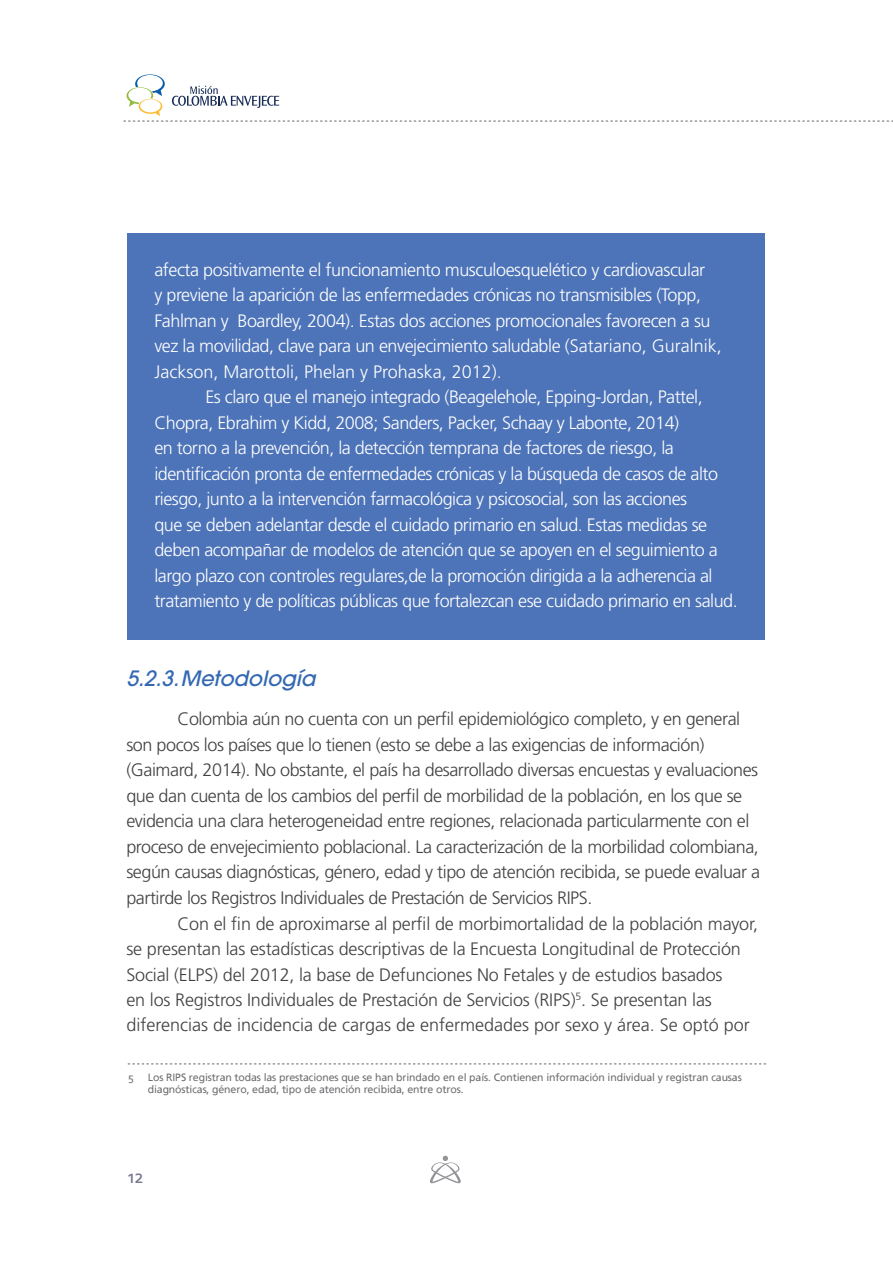
<style>
.page{position:relative;width:893px;height:1263px;background:#fff}
.page>*{position:absolute;margin:0;border:0;box-sizing:border-box;transform-origin:0 0}
.t1{font:italic 500 21px "ITC Avant Garde Pro";color:#3368b2}
.t2{font:300 18px/25.5px "Frutiger LT Std";letter-spacing:-.025em;color:#414042}
.t3{font:300 18px/25.5px "Frutiger LT Std";letter-spacing:-.03em;color:#fff}
.t4{font:18px "Frutiger Linotype";color:#777793}
.t5{font:10.5px/12px "Frutiger Linotype";letter-spacing:-.01em;color:#6d6e71}
</style>
<div class="page">
<svg style="left:430px;top:1156px;width:31px;height:27px"></svg>
<svg style="left:124px;top:74px;width:769px;height:48px"></svg>
<div style="left:128px;top:234px;width:637px;height:406px;background:#4d73b8"></div>
<svg style="left:128px;top:1063px;width:638px;height:1px"></svg>
<p class="t3" style="left:154px;top:257px;width:569px">afecta positivamente el funcionamiento musculoesquelético y cardiovascular<br>y previene la aparición de las enfermedades crónicas no transmisibles (Topp, Fahlman y Boardley, 2004). Estas dos acciones promocionales favorecen a su vez la movilidad, clave para un envejecimiento saludable (Satariano, Guralnik, Jackson, Marottoli, Phelan y Prohaska, 2012).</p>
<p class="t3" style="left:154px;top:385px;width:585px;text-indent:51px">Es claro que el manejo integrado (Beagelehole, Epping-Jordan, Pattel, Chopra, Ebrahim y Kidd, 2008; Sanders, Packer, Schaay y Labonte, 2014)<br>en torno a la prevención, la detección temprana de factores de riesgo, la identificación pronta de enfermedades crónicas y la búsqueda de casos de alto riesgo, junto a la intervención farmacológica y psicosocial, son las acciones<br>que se deben adelantar desde el cuidado primario en salud. Estas medidas se deben acompañar de modelos de atención que se apoyen en el seguimiento a largo plazo con controles regulares,de la promoción dirigida a la adherencia al tratamiento y de políticas públicas que fortalezcan ese cuidado primario en salud.</p>
<p class="t1" style="left:126px;top:665px;width:196px">5.2.3.Metodología</p>
<p class="t2" style="left:126px;top:707px;width:635px;text-indent:51px">Colombia aún no cuenta con un perfil epidemiológico completo, y en general son pocos los países que lo tienen (esto se debe a las exigencias de información) (Gaimard, 2014). No obstante, el país ha desarrollado diversas encuestas y evaluaciones que dan cuenta de los cambios del perfil de morbilidad de la población, en los que se evidencia una clara heterogeneidad entre regiones, relacionada particularmente con el proceso de envejecimiento poblacional. La caracterización de la morbilidad colombiana, según causas diagnósticas, género, edad y tipo de atención recibida, se puede evaluar a partirde los Registros Individuales de Prestación de Servicios RIPS.</p>
<p class="t2" style="left:126px;top:911px;width:633px;text-indent:51px">Con el fin de aproximarse al perfil de morbimortalidad de la población mayor, se presentan las estadísticas descriptivas de la Encuesta Longitudinal de Protección Social (ELPS) del 2012, la base de Defunciones No Fetales y de estudios basados<br>en los Registros Individuales de Prestación de Servicios (RIPS)<sup>5</sup>. Se presentan las diferencias de incidencia de cargas de enfermedades por sexo y área. Se optó por</p>
<p class="t5" style="left:128px;top:1071px;width:7px">5</p>
<p class="t5" style="left:148px;top:1071px;width:595px">Los RIPS registran todas las prestaciones que se han brindado en el país. Contienen información individual y registran causas diagnósticas, género, edad, tipo de atención recibida, entre otros.</p>
<p class="t4" style="left:128px;top:1166px;width:18px">12</p>
</div>
